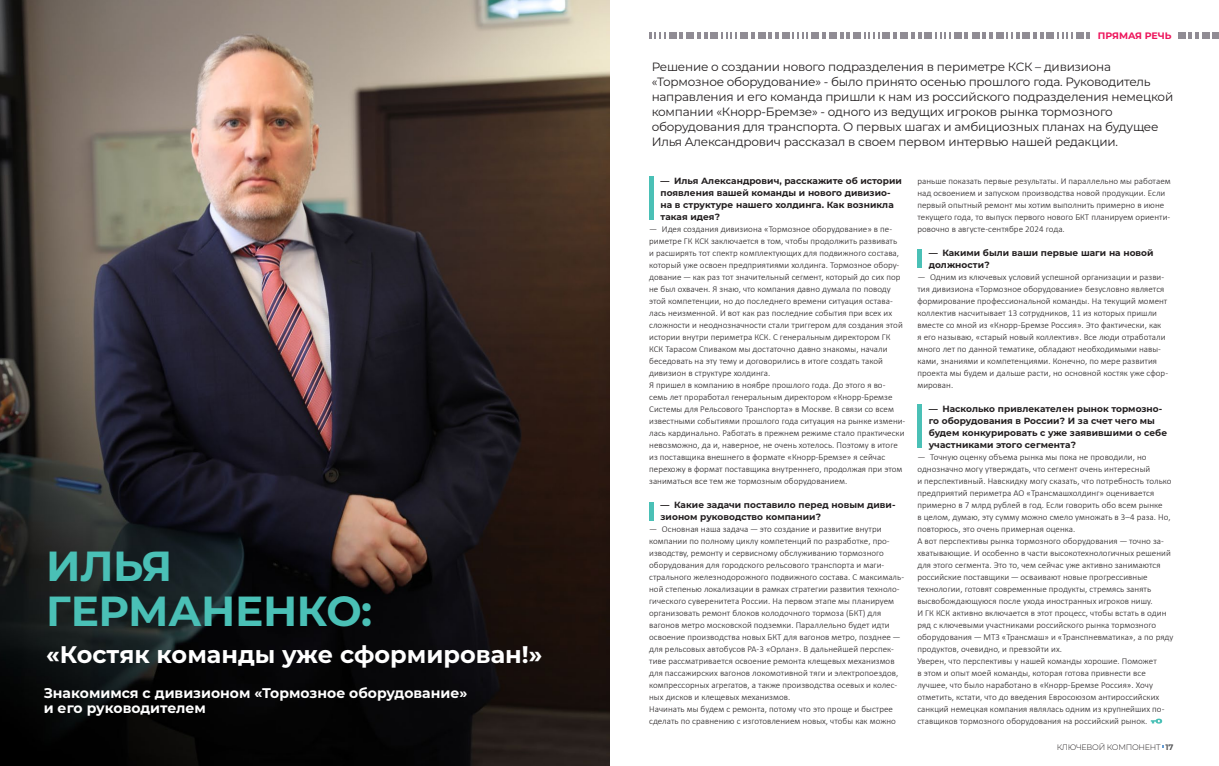
<style>
.page{position:relative;width:1219px;height:766px;background:#fff}
.page>*{position:absolute;margin:0;border:0;box-sizing:border-box;transform-origin:0 0}
.t1{font:700 42px/45px "Montserrat";letter-spacing:-.01em;color:#4ac0b6}
.t2{font:700 24px "Montserrat";color:#fff}
.t3{font:700 14px/15px "Montserrat";color:#fff}
.t4{font:12px/15px "Montserrat";letter-spacing:-.02em;color:#231f20}
.t5{font:700 9.4px "Montserrat";color:#ed145b}
.t6{font:300 9px/12px "Calibri";letter-spacing:.005em;color:#231f20}
.t7{font:700 9px/12px "Montserrat";letter-spacing:.005em;color:#231f20}
.t8{font:300 8px "Montserrat";letter-spacing:-.03em;color:#231f20}
.s1{font-weight:700;color:#58595b}
</style>
<div class="page">
<div style="left:1178px;top:33px;width:8px;height:6px;background:#908c94"></div>
<div style="left:1202px;top:33px;width:8px;height:6px;background:#908c94"></div>
<svg style="left:1188px;top:33px;width:11px;height:6px"></svg>
<div style="left:1212px;top:33px;width:7px;height:6px;background:#908c94"></div>
<div style="left:972px;top:33px;width:7px;height:6px;background:#908c94"></div>
<div style="left:996px;top:33px;width:7px;height:6px;background:#908c94"></div>
<svg style="left:982px;top:33px;width:11px;height:6px"></svg>
<svg style="left:1006px;top:33px;width:13px;height:6px"></svg>
<div style="left:900px;top:33px;width:8px;height:6px;background:#908c94"></div>
<div style="left:924px;top:33px;width:8px;height:6px;background:#908c94"></div>
<div style="left:954px;top:33px;width:8px;height:6px;background:#908c94"></div>
<svg style="left:911px;top:33px;width:11px;height:6px"></svg>
<svg style="left:964px;top:33px;width:4px;height:6px"></svg>
<svg style="left:935px;top:33px;width:16px;height:6px"></svg>
<div style="left:1022px;top:33px;width:8px;height:6px;background:#908c94"></div>
<div style="left:1046px;top:33px;width:8px;height:6px;background:#908c94"></div>
<div style="left:1076px;top:33px;width:8px;height:6px;background:#908c94"></div>
<svg style="left:1033px;top:33px;width:11px;height:6px"></svg>
<svg style="left:1086px;top:33px;width:4px;height:6px"></svg>
<svg style="left:1057px;top:33px;width:16px;height:6px"></svg>
<div style="left:829px;top:33px;width:8px;height:6px;background:#908c94"></div>
<div style="left:853px;top:33px;width:8px;height:6px;background:#908c94"></div>
<div style="left:882px;top:33px;width:8px;height:6px;background:#908c94"></div>
<svg style="left:840px;top:33px;width:10px;height:6px"></svg>
<svg style="left:893px;top:33px;width:4px;height:6px"></svg>
<svg style="left:864px;top:33px;width:16px;height:6px"></svg>
<div style="left:758px;top:33px;width:8px;height:6px;background:#908c94"></div>
<div style="left:782px;top:33px;width:8px;height:6px;background:#908c94"></div>
<div style="left:811px;top:33px;width:8px;height:6px;background:#908c94"></div>
<svg style="left:768px;top:33px;width:11px;height:6px"></svg>
<svg style="left:822px;top:33px;width:4px;height:6px"></svg>
<svg style="left:792px;top:33px;width:16px;height:6px"></svg>
<div style="left:686px;top:33px;width:8px;height:6px;background:#908c94"></div>
<div style="left:710px;top:33px;width:8px;height:6px;background:#908c94"></div>
<div style="left:740px;top:33px;width:8px;height:6px;background:#908c94"></div>
<svg style="left:697px;top:33px;width:11px;height:6px"></svg>
<svg style="left:751px;top:33px;width:3px;height:6px"></svg>
<svg style="left:721px;top:33px;width:16px;height:6px"></svg>
<div style="left:669px;top:33px;width:7px;height:6px;background:#908c94"></div>
<svg style="left:679px;top:33px;width:4px;height:6px"></svg>
<svg style="left:649px;top:33px;width:17px;height:6px"></svg>
<svg style="left:1151px;top:718px;width:11px;height:5px"></svg>
<img style="left:0;top:0;width:609px;height:765px">
<hr style="left:649px;top:176px;width:4px;height:44px;background:#4ac0b6">
<hr style="left:649px;top:501px;width:4px;height:19px;background:#4ac0b6">
<div style="left:917px;top:404px;width:5px;height:44px;background:#4ac0b6"></div>
<div style="left:917px;top:249px;width:5px;height:19px;background:#4ac0b6"></div>
<h1 class="t1" style="left:46px;top:541px;width:328px">ИЛЬЯ<br>ГЕРМАНЕНКО:</h1>
<h2 class="t2" style="left:46px;top:636px;width:498px">«Костяк команды уже сформирован!»</h2>
<h3 class="t3" style="left:44px;top:684px;width:425px">Знакомимся с дивизионом «Тормозное оборудование» и его руководителем</h3>
<p class="t5" style="left:1098px;top:29px;width:75px">ПРЯМАЯ РЕЧЬ</p>
<p class="t4" style="left:652px;top:59px;width:523px">Решение о создании нового подразделения в периметре КСК – дивизиона «Тормозное оборудование» - было принято осенью прошлого года. Руководитель направления и его команда пришли к нам из российского подразделения немецкой компании «Кнорр-Бремзе» - одного из ведущих игроков рынка тормозного оборудования для транспорта. О первых шагах и амбициозных планах на будущее Илья Александрович рассказал в своем первом интервью нашей редакции.</p>
<p class="t7" style="left:660px;top:174px;width:243px">— Илья Александрович, расскажите об истории появления вашей команды и нового дивизио&shy;на в структуре нашего холдинга. Как возникла такая идея?</p>
<p class="t6" style="left:649px;top:223px;width:258px">— Идея создания дивизиона «Тормозное оборудование» в пе&shy;риметре ГК КСК заключается в том, чтобы продолжить развивать<br>и расширять тот спектр комплектующих для подвижного состава, который уже освоен предприятиями холдинга. Тормозное обору&shy;дование — как раз тот значительный сегмент, который до сих пор не был охвачен. Я знаю, что компания давно думала по поводу этой компетенции, но до последнего времени ситуация остава&shy;лась неизменной. И вот как раз последние события при всех их сложности и неоднозначности стали триггером для создания этой истории внутри периметра КСК. С генеральным директором ГК КСК Тарасом Спиваком мы достаточно давно знакомы, начали беседовать на эту тему и договорились в итоге создать такой дивизион в структуре холдинга.<br>Я пришел в компанию в ноябре прошлого года. До этого я во&shy;семь лет проработал генеральным директором «Кнорр--Бремзе Системы для Рельсового Транспорта» в Москве. В связи со всем известными событиями прошлого года ситуация на рынке измени&shy;лась кардинально. Работать в прежнем режиме стало практически невозможно, да и, наверное, не очень хотелось. Поэтому в итоге из поставщика внешнего в формате «Кнорр--Бремзе» я сейчас перехожу в формат поставщика внутреннего, продолжая при этом заниматься все тем же тормозным оборудованием.</p>
<p class="t7" style="left:660px;top:498px;width:236px">— Какие задачи поставило перед новым диви&shy;зионом руководство компании?</p>
<p class="t6" style="left:649px;top:523px;width:256px">— Основная наша задача — это создание и развитие внутри компании по полному циклу компетенций по разработке, про&shy;изводству, ремонту и сервисному обслуживанию тормозного оборудования для городского рельсового транспорта и маги&shy;стрального железнодорожного подвижного состава. С максималь&shy;ной степенью локализации в рамках стратегии развития техноло&shy;гического суверенитета России. На первом этапе мы планируем организовать ремонт блоков колодочного тормоза (БКТ) для вагонов метро московской подземки. Параллельно будет идти освоение производства новых БКТ для вагонов метро, позднее — для рельсовых автобусов РА‑3 «Орлан». В дальнейшей перспек&shy;тиве рассматривается освоение ремонта клещевых механизмов для пассажирских вагонов локомотивной тяги и электропоездов, компрессорных агрегатов, а также производства осевых и колес&shy;ных дисков и клещевых механизмов.<br>Начинать мы будем с ремонта, потому что это проще и быстрее сделать по сравнению с изготовлением новых, чтобы как можно</p>
<p class="t6" style="left:917px;top:175px;width:255px">раньше показать первые результаты. И параллельно мы работаем над освоением и запуском производства новой продукции. Если первый опытный ремонт мы хотим выполнить примерно в июне текущего года, то выпуск первого нового БКТ планируем ориенти&shy;ровочно в августе--сентябре 2024 года.</p>
<p class="t7" style="left:929px;top:246px;width:226px">— Какими были ваши первые шаги на новой должности?</p>
<p class="t6" style="left:917px;top:271px;width:252px">— Одним из ключевых условий успешной организации и разви&shy;тия дивизиона «Тормозное оборудование» безусловно является формирование профессиональной команды. На текущий момент коллектив насчитывает 13 сотрудников, 11 из которых пришли вместе со мной из «Кнорр--Бремзе Россия». Это фактически, как<br>я его называю, «старый новый коллектив». Все люди отработали много лет по данной тематике, обладают необходимыми навы&shy;ками, знаниями и компетенциями. Конечно, по мере развития проекта мы будем и дальше расти, но основной костяк уже сфор&shy;мирован.</p>
<p class="t7" style="left:929px;top:402px;width:240px">— Насколько привлекателен рынок тормозно&shy;го оборудования в России? И за счет чего мы будем конкурировать с уже заявившими о себе участниками этого сегмента?</p>
<p class="t6" style="left:917px;top:451px;width:258px">— Точную оценку объема рынка мы пока не проводили, но однозначно могу утверждать, что сегмент очень интересный<br>и перспективный. Навскидку могу сказать, что потребность только предприятий периметра АО «Трансмашхолдинг» оценивается примерно в 7 млрд рублей в год. Если говорить обо всем рынке<br>в целом, думаю, эту сумму можно смело умножать в 3–4 раза. Но, повторюсь, это очень примерная оценка.<br>А вот перспективы рынка тормозного оборудования — точно за&shy;хватывающие. И особенно в части высокотехнологичных решений для этого сегмента. Это то, чем сейчас уже активно занимаются российские поставщики — осваивают новые прогрессивные технологии, готовят современные продукты, стремясь занять высвобождающуюся после ухода иностранных игроков нишу.<br>И ГК КСК активно включается в этот процесс, чтобы встать в один ряд с ключевыми участниками российского рынка тормозного оборудования — МТЗ «Трансмаш» и «Транспневматика», а по ряду продуктов, очевидно, и превзойти их.<br>Уверен, что перспективы у нашей команды хорошие. Поможет<br>в этом и опыт моей команды, которая готова привнести все лучшее, что было наработано в «Кнорр--Бремзе Россия». Хочу отметить, кстати, что до введения Евросоюзом антироссийских санкций немецкая компания являлась одним из крупнейших по&shy;ставщиков тормозного оборудования на российский рынок.</p>
<p class="t8" style="left:1057px;top:741px;width:118px">КЛЮЧЕВОЙ КОМПОНЕНТ <span class="s1">17</span></p>
</div>
